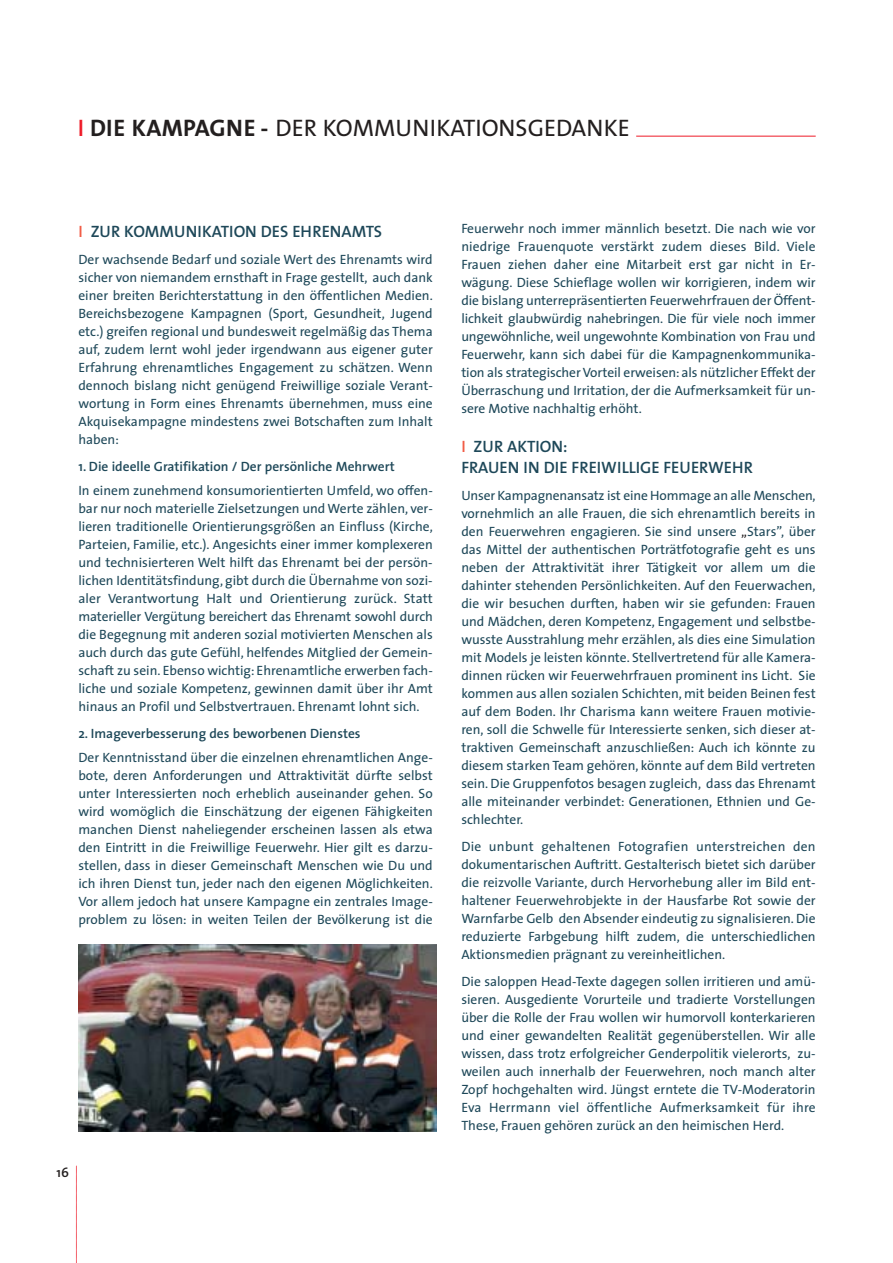
<style>
.page{position:relative;width:893px;height:1263px;background:#fff}
.page>*{position:absolute;margin:0;border:0;box-sizing:border-box;transform-origin:0 0}
.t1{font:24px "The Sans";color:#231f1f}
.t2{font:600 16.5px/21px "The Sans";color:#1e4859}
.t3{font:13.5px/18px "The Sans";color:#1e4859;text-align:justify}
.t4{font:600 13.5px "The Sans";color:#1e4859}
.t5{font:600 13.5px "The Sans";color:#231f1f}
.s1{font-weight:600;color:#ee1b28}
.s2{font-weight:700}
.s3{color:#f15b45}
.s4{color:#231f1f}
</style>
<div class="page">
<svg style="left:76px;top:1165px;width:1px;height:98px"></svg>
<hr style="left:636px;top:136px;width:179px;height:1px;background:#ee1b28">
<img style="left:78px;top:945px;width:358px;height:186px">
<h1 class="t1" style="left:78px;top:119px;width:553px"><span class="s1">I</span> <span class="s2">DIE KAMPAGNE -</span> DER KOMMUNIKATIONSGEDANKE</h1>
<p class="t2" style="left:78px;top:222px;width:305px"><span class="s3">I</span> ZUR KOMMUNIKATION DES EHRENAMTS</p>
<p class="t3" style="left:78px;top:252px;width:356px">Der wachsende Bedarf und soziale Wert des Ehrenamts wird sicher von niemandem ernsthaft in Frage gestellt, auch dank einer breiten Berichterstattung in den öffentlichen Medien.<br>Bereichsbezogene Kampagnen (Sport, Gesundheit, Jugend etc.) greifen regional und bundesweit regelmäßig das Thema auf, zudem lernt wohl jeder irgendwann aus eigener guter Erfahrung ehrenamtliches Engagement zu schätzen. Wenn dennoch bislang nicht genügend Freiwillige soziale Verant&shy;wortung in Form eines Ehrenamts übernehmen, muss eine Akquisekampagne mindestens zwei Botschaften zum Inhalt haben:</p>
<p class="t4" style="left:78px;top:461px;width:318px">1. Die ideelle Gratifikation / Der persönliche Mehrwert</p>
<p class="t3" style="left:78px;top:483px;width:356px">In einem zunehmend konsumorientierten Umfeld, wo offen&shy;bar nur noch materielle Zielsetzungen und Werte zählen, ver&shy;lieren traditionelle Orientierungsgrößen an Einfluss (Kirche, Parteien, Familie, etc.). Angesichts einer immer komplexeren und technisierteren Welt hilft das Ehrenamt bei der persön&shy;lichen Identitätsfindung, gibt durch die Übernahme von sozi&shy;aler Verantwortung Halt und Orientierung zurück. Statt materieller Vergütung bereichert das Ehrenamt sowohl durch die Begegnung mit anderen sozial motivierten Menschen als auch durch das gute Gefühl, helfendes Mitglied der Gemein&shy;schaft zu sein. Ebenso wichtig: Ehrenamtliche erwerben fach&shy;liche und soziale Kompetenz, gewinnen damit über ihr Amt hinaus an Profil und Selbstvertrauen. Ehrenamt lohnt sich.</p>
<p class="t4" style="left:78px;top:728px;width:284px">2. Imageverbesserung des beworbenen Dienstes</p>
<p class="t3" style="left:78px;top:750px;width:356px">Der Kenntnisstand über die einzelnen ehrenamtlichen Ange&shy;bote, deren Anforderungen und Attraktivität dürfte selbst unter Interessierten noch erheblich auseinander gehen. So wird womöglich die Einschätzung der eigenen Fähigkeiten manchen Dienst naheliegender erscheinen lassen als etwa den Eintritt in die Freiwillige Feuerwehr. Hier gilt es darzu&shy;stellen, dass in dieser Gemeinschaft Menschen wie Du und ich ihren Dienst tun, jeder nach den eigenen Möglichkeiten.<br>Vor allem jedoch hat unsere Kampagne ein zentrales Image&shy;problem zu lösen: in weiten Teilen der Bevölkerung ist die</p>
<p class="t5" style="left:57px;top:1167px;width:14px">16</p>
<p class="t3" style="left:461px;top:221px;width:356px">Feuerwehr noch immer männlich besetzt. Die nach wie vor niedrige Frauenquote verstärkt zudem dieses Bild. Viele Frauen ziehen daher eine Mitarbeit erst gar nicht in Er&shy;wägung. Diese Schieflage wollen wir korrigieren, indem wir die bislang unterrepräsentierten Feuerwehrfrauen der Öffent&shy;lichkeit glaubwürdig nahebringen. Die für viele noch immer ungewöhnliche, weil ungewohnte Kombination von Frau und Feuerwehr, kann sich dabei für die Kampagnenkommunika&shy;tion als strategischer Vorteil erweisen: als nützlicher Effekt der Überraschung und Irritation, der die Aufmerksamkeit für un&shy;sere Motive nachhaltig erhöht.</p>
<p class="t2" style="left:461px;top:438px;width:293px"><span class="s3">I</span> ZUR AKTION:<br>FRAUEN IN DIE FREIWILLIGE FEUERWEHR</p>
<p class="t3" style="left:461px;top:488px;width:356px">Unser Kampagnenansatz ist eine Hommage an alle Menschen, vornehmlich an alle Frauen, die sich ehrenamtlich bereits in den Feuerwehren engagieren. Sie sind unsere <span class="s4">„</span>Stars”, über das Mittel der authentischen Porträtfotografie geht es uns neben der Attraktivität ihrer Tätigkeit vor allem um die dahinter stehenden Persönlichkeiten. Auf den Feuerwachen, die wir besuchen durften, haben wir sie gefunden: Frauen und Mädchen, deren Kompetenz, Engagement und selbstbe&shy;wusste Ausstrahlung mehr erzählen, als dies eine Simulation mit Models je leisten könnte. Stellvertretend für alle Kamera&shy;dinnen rücken wir Feuerwehrfrauen prominent ins Licht. Sie kommen aus allen sozialen Schichten, mit beiden Beinen fest auf dem Boden. Ihr Charisma kann weitere Frauen motivie&shy;ren, soll die Schwelle für Interessierte senken, sich dieser at&shy;traktiven Gemeinschaft anzuschließen: Auch ich könnte zu diesem starken Team gehören, könnte auf dem Bild vertreten sein. Die Gruppenfotos besagen zugleich, dass das Ehrenamt alle miteinander verbindet: Generationen, Ethnien und Ge&shy;schlechter.</p>
<p class="t3" style="left:461px;top:839px;width:356px">Die unbunt gehaltenen Fotografien unterstreichen den dokumentarischen Auftritt. Gestalterisch bietet sich darüber die reizvolle Variante, durch Hervorhebung aller im Bild ent&shy;haltener Feuerwehrobjekte in der Hausfarbe Rot sowie der Warnfarbe Gelb den Absender eindeutig zu signalisieren. Die reduzierte Farbgebung hilft zudem, die unterschiedlichen Aktionsmedien prägnant zu vereinheitlichen.</p>
<p class="t3" style="left:461px;top:974px;width:356px">Die saloppen Head-Texte dagegen sollen irritieren und amü&shy;sieren. Ausgediente Vorurteile und tradierte Vorstellungen über die Rolle der Frau wollen wir humorvoll konterkarieren und einer gewandelten Realität gegenüberstellen. Wir alle wissen, dass trotz erfolgreicher Genderpolitik vielerorts, zu&shy;weilen auch innerhalb der Feuerwehren, noch manch alter Zopf hochgehalten wird. Jüngst erntete die TV-Moderatorin Eva Herrmann viel öffentliche Aufmerksamkeit für ihre These, Frauen gehören zurück an den heimischen Herd.</p>
</div>
